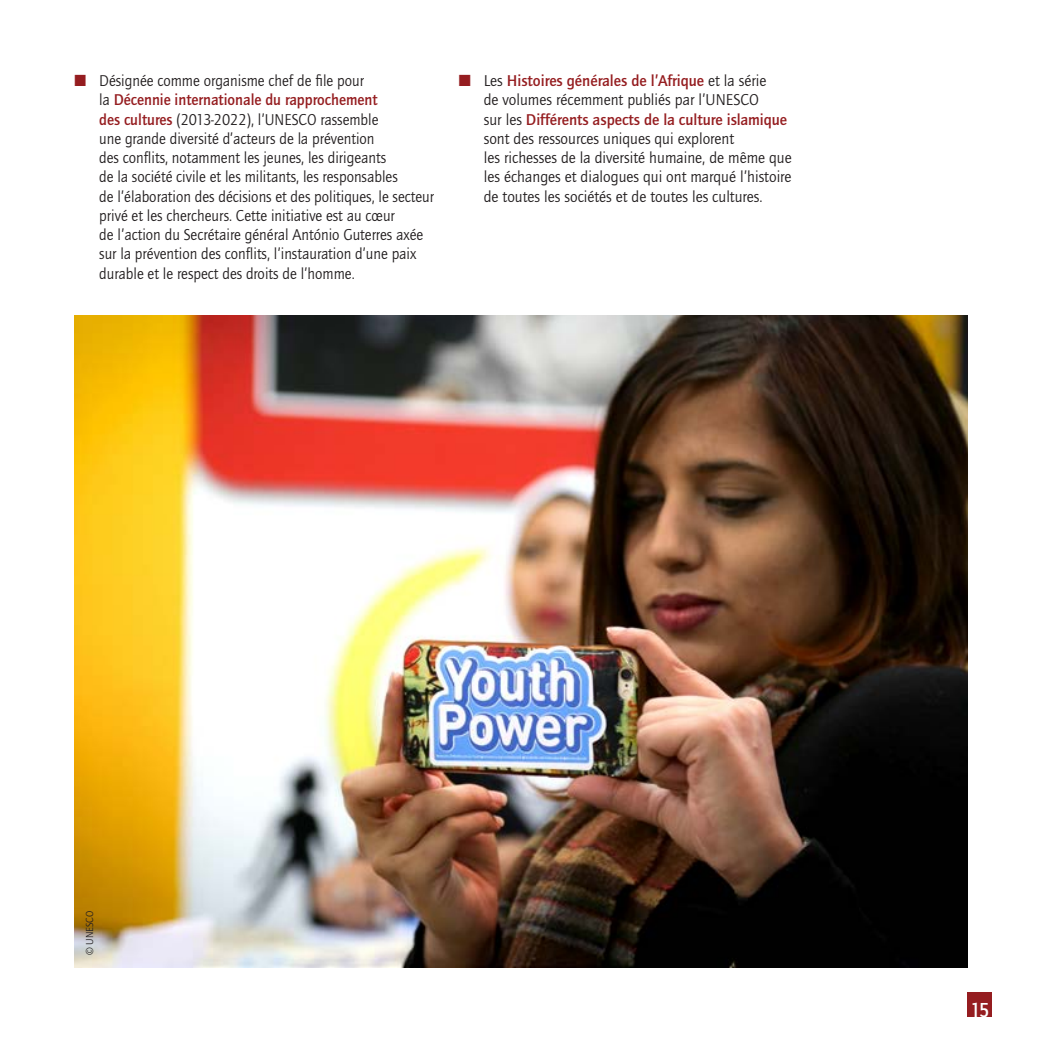
<style>
.page{position:relative;width:1042px;height:1042px;background:#fff}
.page>*{position:absolute;margin:0;border:0;box-sizing:border-box;transform-origin:0 0}
.t1{font:500 21px "Quay Sans ITC Std";color:#fff;scale:.9 1}
.t2{font:16.1px/19.2px "Quay Sans ITC Std";color:#231f20;scale:.95 1}
.t3{font:16.1px/19.2px "Quay Sans ITC Std";color:#231f20}
.t4{font:10.5px "Quay Sans ITC Std";color:#231f20}
.s1{color:#951d20}
.s2{font-weight:500;color:#951d20}
</style>
<div class="page">
<div style="left:967px;top:992px;width:25px;height:25px;background:#951d20"></div>
<img style="left:74px;top:315px;width:893px;height:652px">
<p class="t2" style="left:99px;top:71px;width:354px;text-indent:-25px"><span class="s1">■</span> Désignée comme organisme chef de file pour<br>la <span class="s2">Décennie internationale du rapprochement<br>des cultures</span> (2013-2022), l’UNESCO rassemble<br>une grande diversité d’acteurs de la prévention<br>des conflits, notamment les jeunes, les dirigeants<br>de la société civile et les militants, les responsables<br>de l’élaboration des décisions et des politiques, le secteur privé et les chercheurs. Cette initiative est au cœur<br>de l’action du Secrétaire général António Guterres axée sur la prévention des conflits, l’instauration d’une paix durable et le respect des droits de l’homme.</p>
<p class="t3" style="left:484px;top:71px;width:309px;text-indent:-25px"><span class="s1">■</span> Les <span class="s2">Histoires générales de l’Afrique</span> et la série<br>de volumes récemment publiés par l’UNESCO<br>sur les <span class="s2">Différents aspects de la culture islamique </span>sont des ressources uniques qui explorent<br>les richesses de la diversité humaine, de même que les échanges et dialogues qui ont marqué l’histoire de toutes les sociétés et de toutes les cultures.</p>
<p class="t4" style="left:83px;top:955px;width:46px;rotate:-90deg">© UNESCO</p>
<h1 class="t1" style="left:970px;top:998px;width:23px">15</h1>
</div>
